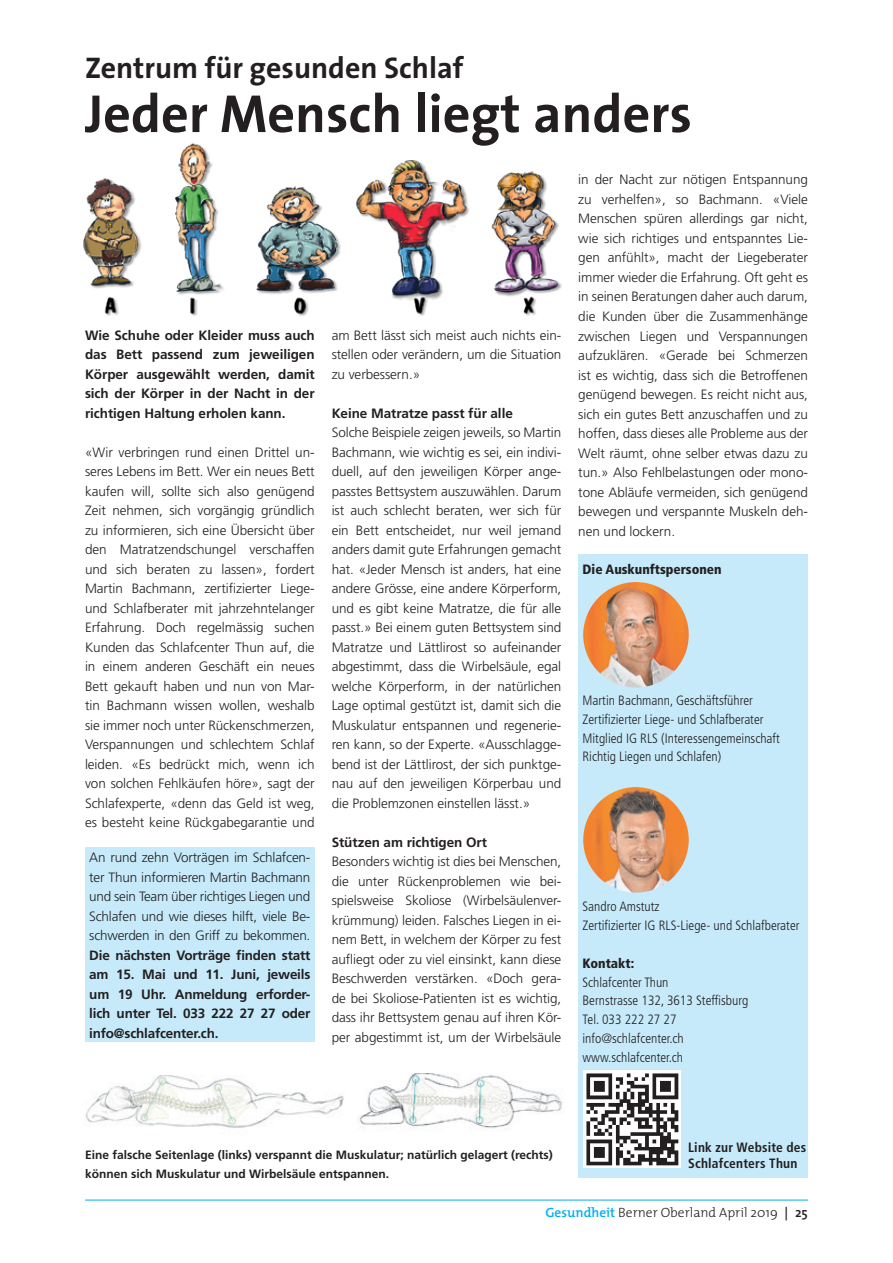
<style>
.page{position:relative;width:893px;height:1263px;background:#fff}
.page>*{position:absolute;margin:0;border:0;box-sizing:border-box;transform-origin:0 0}
.Haupttitel_2_The_San{font:700 54px "The Sans";color:#231f20}
.Spitzmarke_2_The_San{font:700 30px "The Sans";color:#231f20}
.Grundschrift_Frutige{font:300 13.5px/19.5px "Frutiger";letter-spacing:-.005em;color:#231f20;text-align:justify}
.Legende{font:300 condensed 13.5px/18.8px "Frutiger";color:#231f20}
.Lead_Frutiger_66_Bol{font:700 13.5px/19.5px "Frutiger";letter-spacing:-.005em;color:#231f20;text-align:justify}
.Untertitel_Frutiger{font:700 13.5px "Frutiger";letter-spacing:-.005em;color:#231f20}
.t1{font:300 13.5px "The Mix";color:#231f20}
._6b_Link_QR_Code{font:700 condensed 13.5px/16.2px "Frutiger";letter-spacing:.015em;color:#231f20}
.Legende-2{font:900 condensed 13.5px "Frutiger";color:#231f20}
.Legende-3{font:700 12px/18.8px "Frutiger";color:#231f20}
.s1{font-weight:700}
.s2{font-weight:600;color:#00aeef}
.s3{font-weight:600}
</style>
<div class="page">
<div style="left:578px;top:554px;width:230px;height:624px;background:#c6eafa"></div>
<img style="left:583px;top:582px;width:106px;height:105px;border-radius:53px">
<img style="left:583px;top:787px;width:106px;height:106px;border-radius:53px">
<img style="left:85px;top:1075px;width:259px;height:53px">
<img style="left:358px;top:1073px;width:205px;height:56px">
<img style="left:583px;top:1070px;width:98px;height:98px">
<div style="left:85px;top:848px;width:230px;height:194px;background:#c6eafa"></div>
<img style="left:83px;top:143px;width:479px;height:173px">
<hr style="left:85px;top:1200px;width:723px;height:1px;background:#00aeef">
<p class="Spitzmarke_2_The_San" style="left:85px;top:43px;width:380px">Zentrum für gesunden Schlaf</p>
<p class="Haupttitel_2_The_San" style="left:85px;top:69px;width:608px">Jeder Mensch liegt anders</p>
<p class="Lead_Frutiger_66_Bol" style="left:85px;top:325px;width:231px">Wie Schuhe oder Kleider muss auch das Bett passend zum jeweiligen Körper ausgewählt werden, damit sich der Körper in der Nacht in der richtigen Haltung erholen kann.</p>
<p class="Grundschrift_Frutige" style="left:85px;top:443px;width:231px">«Wir verbringen rund einen Drittel un&shy;seres Lebens im Bett. Wer ein neues Bett kaufen will, sollte sich also genügend Zeit nehmen, sich vorgängig gründlich zu informieren, sich eine Übersicht über den Matratzendschungel verschaffen und sich beraten zu lassen», fordert Martin Bachmann, zertifizierter Liege&shy;und Schlafberater mit jahrzehntelanger Erfahrung. Doch regelmässig suchen Kunden das Schlafcenter Thun auf, die in einem anderen Geschäft ein neues Bett gekauft haben und nun von Mar&shy;tin Bachmann wissen wollen, weshalb sie immer noch unter Rückenschmerzen, Verspannungen und schlechtem Schlaf leiden. «Es bedrückt mich, wenn ich von solchen Fehlkäufen höre», sagt der Schlafexperte, «denn das Geld ist weg, es besteht keine Rückgabegarantie und</p>
<p class="Grundschrift_Frutige" style="left:89px;top:848px;width:223px">An rund zehn Vorträgen im Schlafcen&shy;ter Thun informieren Martin Bachmann und sein Team über richtiges Liegen und Schlafen und wie dieses hilft, viele Be&shy;schwerden in den Griff zu bekommen.<br><span class="s1">Die nächsten Vorträge finden statt am 15. Mai und 11. Juni, jeweils um 19 Uhr. Anmeldung erforder&shy;lich unter Tel. 033 222 27 27 oder info@schlafcenter.ch.</span></p>
<p class="Grundschrift_Frutige" style="left:332px;top:326px;width:231px">am Bett lässt sich meist auch nichts ein&shy;stellen oder verändern, um die Situation zu verbessern.»</p>
<p class="Untertitel_Frutiger" style="left:332px;top:405px;width:183px">Keine Matratze passt für alle</p>
<p class="Grundschrift_Frutige" style="left:332px;top:423px;width:231px">Solche Beispiele zeigen jeweils, so Martin Bachmann, wie wichtig es sei, ein indivi&shy;duell, auf den jeweiligen Körper ange&shy;passtes Bettsystem auszuwählen. Darum ist auch schlecht beraten, wer sich für ein Bett entscheidet, nur weil jemand anders damit gute Erfahrungen gemacht hat. «Jeder Mensch ist anders, hat eine andere Grösse, eine andere Körperform, und es gibt keine Matratze, die für alle passt.» Bei einem guten Bettsystem sind Matratze und Lättlirost so aufeinander abgestimmt, dass die Wirbelsäule, egal welche Körperform, in der natürlichen Lage optimal gestützt ist, damit sich die Muskulatur entspannen und regenerie&shy;ren kann, so der Experte. «Ausschlagge&shy;bend ist der Lättlirost, der sich punktge&shy;nau auf den jeweiligen Körperbau und die Problemzonen einstellen lässt.»</p>
<p class="Untertitel_Frutiger" style="left:332px;top:834px;width:157px">Stützen am richtigen Ort</p>
<p class="Grundschrift_Frutige" style="left:332px;top:852px;width:231px">Besonders wichtig ist dies bei Menschen, die unter Rückenproblemen wie bei&shy;spielsweise Skoliose (Wirbelsäulenver&shy;krümmung) leiden. Falsches Liegen in ei&shy;nem Bett, in welchem der Körper zu fest aufliegt oder zu viel einsinkt, kann diese Beschwerden verstärken. «Doch gera&shy;de bei Skoliose-Patienten ist es wichtig, dass ihr Bettsystem genau auf ihren Kör&shy;per abgestimmt ist, um der Wirbelsäule</p>
<p class="Grundschrift_Frutige" style="left:578px;top:170px;width:231px">in der Nacht zur nötigen Entspannung zu verhelfen», so Bachmann. «Viele Menschen spüren allerdings gar nicht, wie sich richtiges und entspanntes Lie&shy;gen anfühlt», macht der Liegeberater immer wieder die Erfahrung. Oft geht es in seinen Beratungen daher auch darum, die Kunden über die Zusammenhänge zwischen Liegen und Verspannungen aufzuklären. «Gerade bei Schmerzen ist es wichtig, dass sich die Betroffenen genügend bewegen. Es reicht nicht aus, sich ein gutes Bett anzuschaffen und zu hoffen, dass dieses alle Probleme aus der Welt räumt, ohne selber etwas dazu zu tun.» Also Fehlbelastungen oder mono&shy;tone Abläufe vermeiden, sich genügend bewegen und verspannte Muskeln deh&shy;nen und lockern.</p>
<p class="Legende-2" style="left:583px;top:561px;width:141px">Die Auskunftspersonen</p>
<p class="Legende" style="left:583px;top:691px;width:172px">Martin Bachmann, Geschäftsführer</p>
<p class="Legende" style="left:583px;top:710px;width:182px">Zertifizierter Liege- und Schlafberater</p>
<p class="Legende" style="left:583px;top:729px;width:199px">Mitglied IG RLS (Interessengemeinschaft<br>Richtig Liegen und Schlafen)</p>
<p class="Legende" style="left:583px;top:898px;width:79px">Sandro Amstutz</p>
<p class="Legende" style="left:583px;top:916px;width:218px">Zertifizierter IG RLS-Liege- und Schlafberater</p>
<p class="Legende-2" style="left:583px;top:955px;width:53px">Kontakt:</p>
<p class="Legende" style="left:583px;top:973px;width:87px">Schlafcenter Thun</p>
<p class="Legende" style="left:583px;top:991px;width:167px">Bernstrasse 132, 3613 Steffisburg</p>
<p class="Legende" style="left:583px;top:1010px;width:96px">Tel. 033 222 27 27</p>
<p class="Legende" style="left:583px;top:1029px;width:103px">info@schlafcenter.ch</p>
<p class="Legende" style="left:583px;top:1048px;width:102px">www.schlafcenter.ch</p>
<p class="Legende-3" style="left:85px;top:1146px;width:469px">Eine falsche Seitenlage (links) verspannt die Muskulatur; natürlich gelagert (rechts) können sich Muskulatur und Wirbelsäule entspannen.</p>
<p class="_6b_Link_QR_Code" style="left:688px;top:1139px;width:120px">Link zur Website des<br>Schlafcenters Thun</p>
<p class="t1" style="left:545px;top:1202px;width:264px"><span class="s2">Gesundheit</span> Berner Oberland April 2019 <span class="s3">| 25</span></p>
</div>
